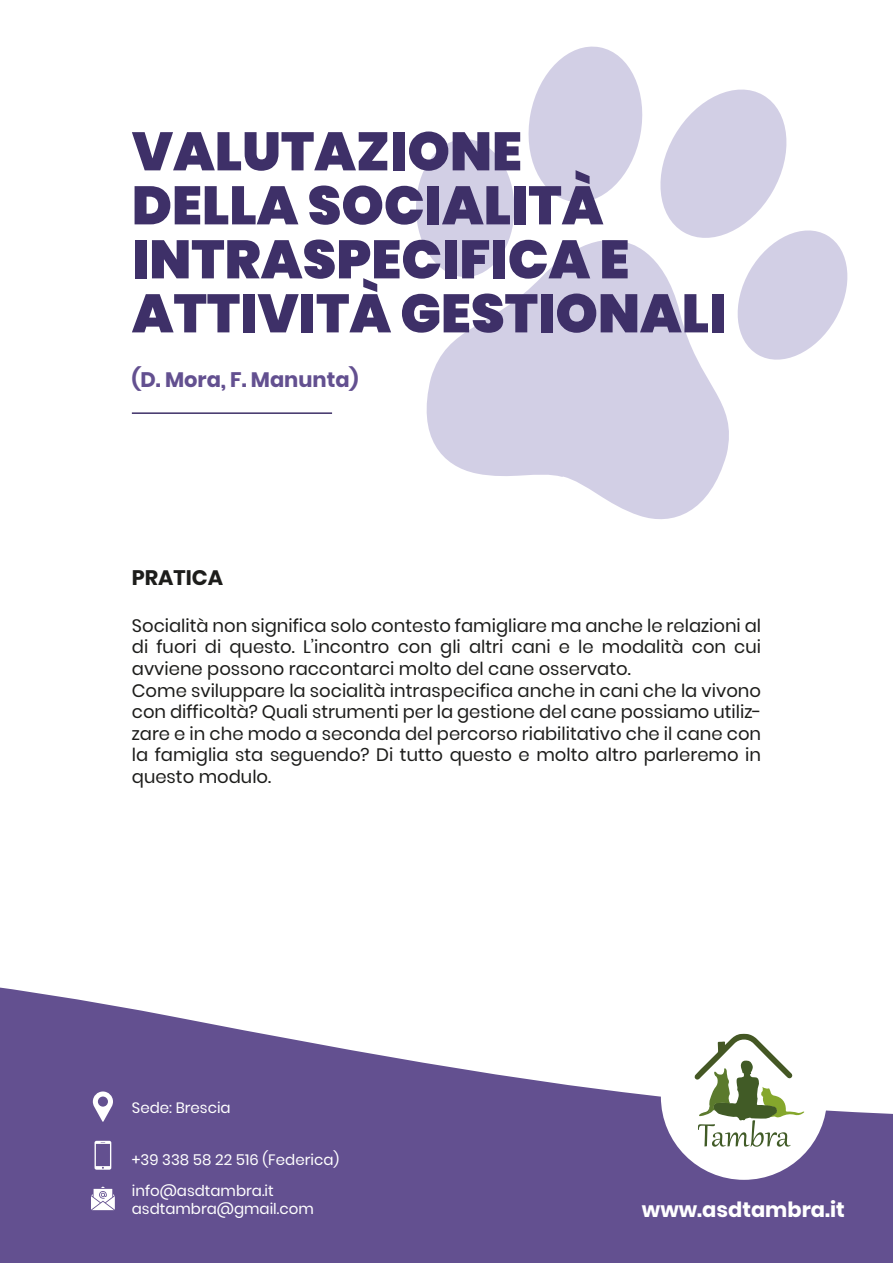
<style>
.page{position:relative;width:893px;height:1263px;background:#fff}
.page>*{position:absolute;margin:0;border:0;box-sizing:border-box;transform-origin:0 0}
.t1{font:900 54px/54px "Poppins";color:#3e3068}
.t2{font:700 21px "Poppins";color:#635090}
.t3{font:700 21px "Poppins";color:#fff}
.t4{font:700 21px "Poppins";color:#1d1d1b}
.t5{font:18px/21.6px "Poppins";color:#1d1d1b}
.t6{font:15px/31.5px "Poppins";color:#fff}
</style>
<div class="page">
<svg style="left:416px;top:47px;width:431px;height:472px;fill:#d2cfe5"></svg>
<svg style="left:0;top:987px;width:893px;height:276px;fill:#635090"></svg>
<hr style="left:132px;top:412px;width:200px;height:2px;background:#3e3068">
<div style="left:661px;top:1013px;width:166px;height:167px;background:#fff;border-radius:50%"></div>
<svg style="left:694px;top:1034px;width:110px;height:113px"></svg>
<svg style="left:91px;top:1186px;width:24px;height:24px"></svg>
<svg style="left:93px;top:1091px;width:20px;height:31px"></svg>
<svg style="left:95px;top:1141px;width:16px;height:29px"></svg>
<h1 class="t1" style="left:132px;top:125px;width:596px">VALUTAZIONE<br>DELLA SOCIALITÀ<br>INTRASPECIFICA E<br>ATTIVITÀ GESTIONALI</h1>
<p class="t2" style="left:132px;top:368px;width:228px">(D. Mora, F. Manunta)</p>
<p class="t4" style="left:132px;top:565px;width:93px">PRATICA</p>
<p class="t5" style="left:132px;top:615px;width:631px">Socialità non significa solo contesto famigliare ma anche le relazioni al di fuori di questo. L’incontro con gli altri cani e le modalità con cui avviene possono raccontarci molto del cane osservato.<br>Come sviluppare la socialità intraspecifica anche in cani che la vivono con difficoltà? Quali strumenti per la gestione del cane possiamo utiliz&shy;zare e in che modo a seconda del percorso riabilitativo che il cane con la famiglia sta seguendo? Di tutto questo e molto altro parleremo in questo modulo.</p>
<p class="t6" style="left:132px;top:1092px;width:100px">Sede: Brescia</p>
<p class="t6" style="left:132px;top:1144px;width:209px">+39 338 58 22 516 (Federica) info@asdtambra.it</p>
<p class="t6" style="left:132px;top:1193px;width:183px">asdtambra@gmail.com</p>
<p class="t3" style="left:642px;top:1198px;width:204px">www.asdtambra.it</p>
</div>
